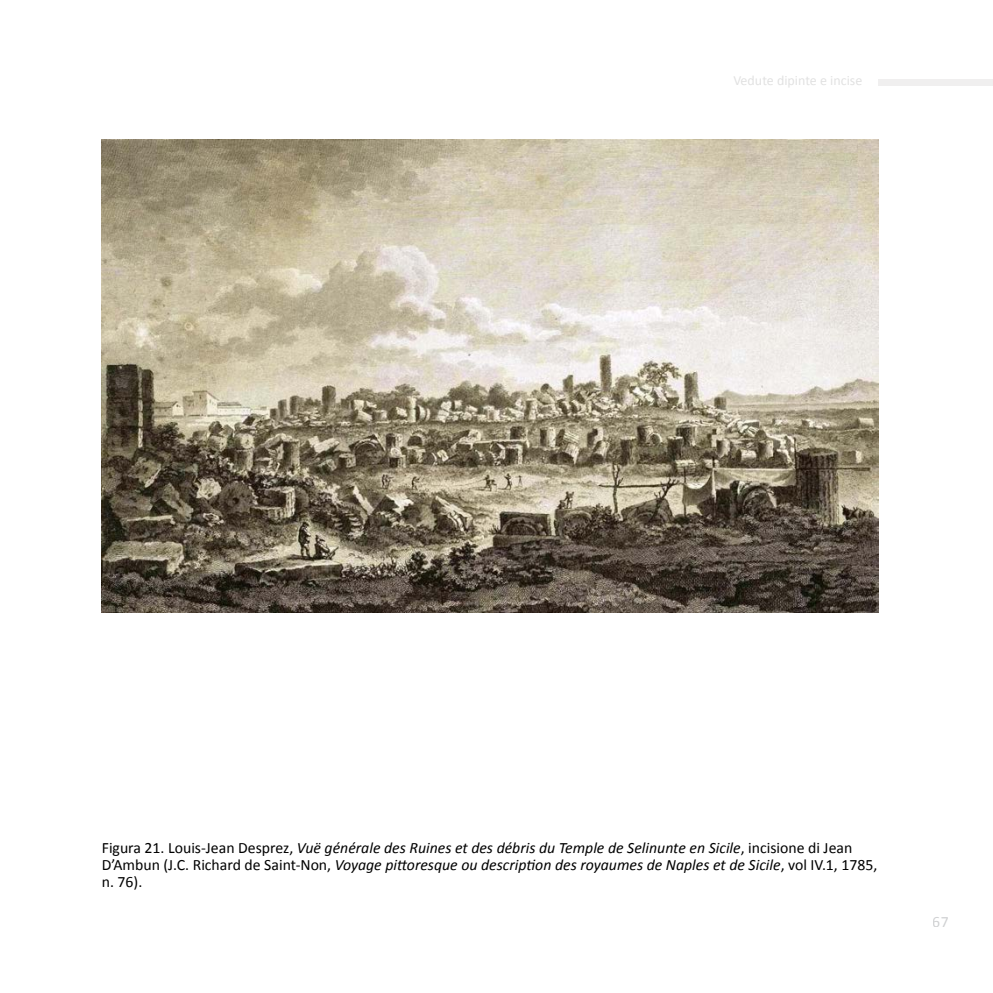
<style>
.page{position:relative;width:993px;height:993px;background:#fff}
.page>*{position:absolute;margin:0;border:0;box-sizing:border-box;transform-origin:0 0}
.t1{font:italic 15.75px/17.2px "Calibri";color:#000}
.t2{font:15.75px "Calibri";color:#a9abae}
.t3{font:14px "Calibri";color:#c9c9c9}
.s1{font-style:normal}
</style>
<div class="page">
<div style="left:878px;top:79px;width:114px;height:6px;background:#f0efef"></div>
<img style="left:102px;top:139px;width:776px;height:472px">
<p class="t3" style="left:733px;top:71px;width:130px">Vedute dipinte e incise</p>
<p class="t1" style="left:102px;top:838px;width:776px"><span class="s1">Figura 21. Louis-Jean Desprez,</span> Vuë générale des Ruines et des débris du Temple de Selinunte en Sicile<span class="s1">, incisione di Jean<br>D’Ambun (J.C. Richard de Saint-Non,</span> Voyage pittoresque ou description des royaumes de Naples et de Sicile<span class="s1">, vol IV.1, 1785, n. 76).</span></p>
<p class="t2" style="left:932px;top:910px;width:17px">67</p>
</div>
